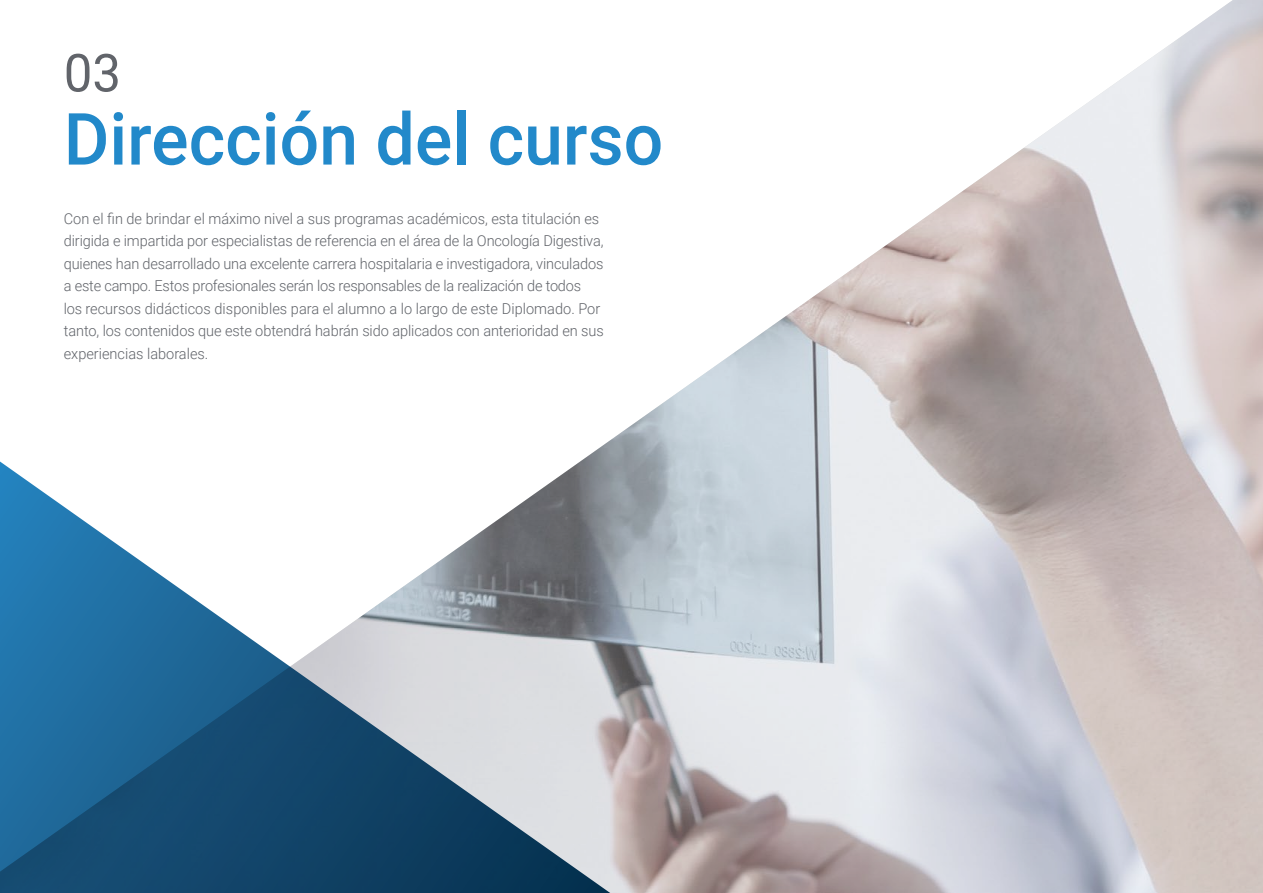
<style>
.page{position:relative;width:1263px;height:893px;background:#fff}
.page>*{position:absolute;margin:0;border:0;box-sizing:border-box;transform-origin:0 0}
.t1{font:500 72px "Roboto";color:#2289ca}
.t2{font:52.5px "Roboto";color:#61646a}
.t3{font:300 15px/22.5px "Roboto";letter-spacing:-.01em;color:#61646a}
</style>
<div class="page">
<img style="left:602px;top:0;width:661px;height:893px">
<svg style="left:0;top:446px;width:640px;height:447px"></svg>
<h2 class="t2" style="left:64px;top:36px;width:59px">03</h2>
<h1 class="t1" style="left:64px;top:89px;width:601px">Dirección del curso</h1>
<p class="t3" style="left:64px;top:207px;width:542px">Con el fin de brindar el máximo nivel a sus programas académicos, esta titulación es dirigida e impartida por especialistas de referencia en el área de la Oncología Digestiva, quienes han desarrollado una excelente carrera hospitalaria e investigadora, vinculados a este campo. Estos profesionales serán los responsables de la realización de todos<br>los recursos didácticos disponibles para el alumno a lo largo de este Diplomado. Por tanto, los contenidos que este obtendrá habrán sido aplicados con anterioridad en sus experiencias laborales.</p>
</div>
